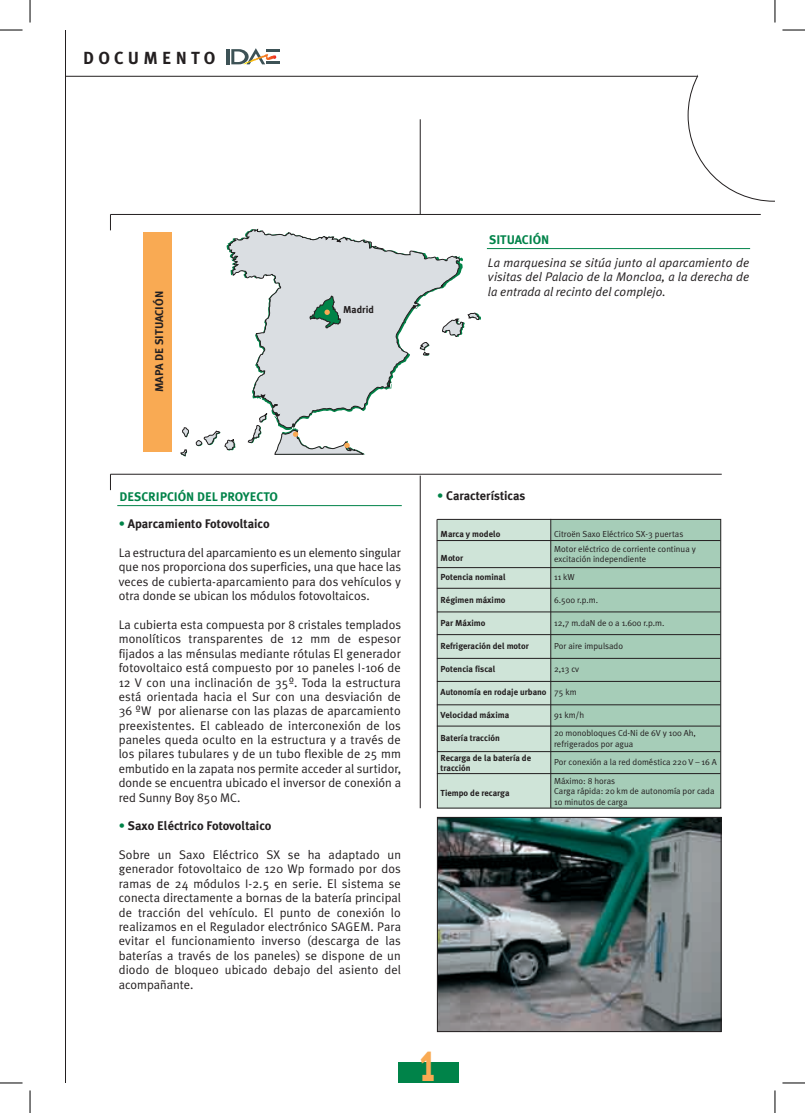
<style>
.page{position:relative;width:805px;height:1113px;background:#fff}
.page>*{position:absolute;margin:0;border:0;box-sizing:border-box;transform-origin:0 0}
.t1{font:700 56.25px "Meta Plus";color:#f9aa53;scale:.63 1}
.t2{font:700 17.5px "Meta Plus";letter-spacing:.25em;color:#231f20}
.t3{font:12.5px/14.4px "Meta Plus Normal";color:#231f20;text-align:justify}
.t4{font:italic 12.5px/14.4px "Meta Plus Normal";color:#231f20;text-align:justify}
.t5{font:700 12.5px "Meta Plus";color:#231f20}
.t6{font:700 12.5px "Meta Plus";color:#008349}
.t7{font:700 11.25px "Meta Plus";color:#231f20}
.t8{font:700 10px "Meta Plus";color:#231f20}
.t9{font:8.75px/10.5px "Meta Plus Normal";color:#231f20}
.t10{font:700 8.75px/10px "Meta Plus";color:#231f20}
.s1{color:#008348}
.s2{font-family:"Meta Plus Normal";font-weight:400}
</style>
<div class="page">
<div style="left:398px;top:1061px;width:60px;height:21px;background:#008349"></div>
<hr style="left:419px;top:119px;width:1px;height:95px;background:#231f20">
<hr style="left:419px;top:475px;width:1px;height:333px;background:#231f20">
<div style="left:143px;top:232px;width:29px;height:219px;background:#f9aa53"></div>
<hr style="left:110px;top:474px;width:611px;height:1px;background:#231f20">
<svg style="left:110px;top:474px;width:1px;height:16px"></svg>
<hr style="left:110px;top:214px;width:650px;height:1px;background:#231f20">
<svg style="left:110px;top:214px;width:1px;height:16px"></svg>
<hr style="left:65px;top:30px;width:1px;height:1052px;background:#231f20">
<hr style="left:65px;top:76px;width:631px;height:1px;background:#231f20">
<hr style="left:226px;top:49px;width:4px;height:15px;background:#3d5256">
<hr style="left:486px;top:248px;width:263px;height:1px;background:#008349">
<hr style="left:117px;top:505px;width:284px;height:1px;background:#008349">
<svg style="left:30px;top:0;width:1px;height:23px"></svg>
<svg style="left:0;top:30px;width:22px;height:1px"></svg>
<svg style="left:774px;top:0;width:1px;height:23px"></svg>
<svg style="left:782px;top:30px;width:22px;height:1px"></svg>
<svg style="left:30px;top:1090px;width:1px;height:22px"></svg>
<svg style="left:0;top:1082px;width:22px;height:1px"></svg>
<svg style="left:774px;top:1090px;width:1px;height:22px"></svg>
<svg style="left:782px;top:1082px;width:22px;height:1px"></svg>
<svg style="left:231px;top:48px;width:48px;height:16px"></svg>
<svg style="left:687px;top:75px;width:87px;height:126px"></svg>
<div style="left:697px;top:30px;width:77px;height:46px;background:#fff"></div>
<svg style="left:459px;top:313px;width:22px;height:23px"></svg>
<svg style="left:182px;top:427px;width:7px;height:10px"></svg>
<svg style="left:180px;top:449px;width:7px;height:8px"></svg>
<svg style="left:196px;top:431px;width:39px;height:20px"></svg>
<svg style="left:248px;top:428px;width:14px;height:15px"></svg>
<svg style="left:228px;top:229px;width:231px;height:199px"></svg>
<svg style="left:324px;top:309px;width:5px;height:6px"></svg>
<svg style="left:275px;top:428px;width:90px;height:26px"></svg>
<div style="left:438px;top:521px;width:112px;height:285px;background:#cfe4d8"></div>
<div style="left:551px;top:521px;width:167px;height:285px;background:#a6cdb8"></div>
<div style="left:436px;top:519px;width:284px;height:289px;border:1px solid #231f20"></div>
<img style="left:439px;top:819px;width:280px;height:210px">
<div style="left:437px;top:817px;width:284px;height:214px;border:1px solid #231f20"></div>
<hr style="left:550px;top:519px;width:1px;height:288px;background:#231f20">
<hr style="left:436px;top:540px;width:284px;height:1px;background:#231f20">
<hr style="left:436px;top:567px;width:284px;height:1px;background:#231f20">
<hr style="left:436px;top:588px;width:284px;height:1px;background:#231f20">
<hr style="left:436px;top:611px;width:284px;height:1px;background:#231f20">
<hr style="left:436px;top:634px;width:284px;height:1px;background:#231f20">
<hr style="left:436px;top:658px;width:284px;height:1px;background:#231f20">
<hr style="left:436px;top:681px;width:284px;height:1px;background:#231f20">
<hr style="left:436px;top:704px;width:284px;height:1px;background:#231f20">
<hr style="left:436px;top:725px;width:284px;height:1px;background:#231f20">
<hr style="left:436px;top:751px;width:284px;height:1px;background:#231f20">
<hr style="left:436px;top:773px;width:284px;height:1px;background:#231f20">
<h3 class="t2" style="left:83px;top:47px;width:133px">DOCUMENTO</h3>
<p class="t7" style="left:153px;top:392px;width:103px;rotate:-90deg">MAPA DE SITUACIÓN</p>
<p class="t8" style="left:343px;top:303px;width:32px">Madrid</p>
<p class="t6" style="left:489px;top:232px;width:62px">SITUACIÓN</p>
<p class="t4" style="left:487px;top:255px;width:263px">La marquesina se sitúa junto al aparcamiento de visitas del Palacio de la Moncloa, a la derecha de la entrada al recinto del complejo.</p>
<p class="t6" style="left:119px;top:489px;width:160px">DESCRIPCIÓN DEL PROYECTO</p>
<p class="t5" style="left:119px;top:516px;width:152px"><span class="s1">•</span> Aparcamiento Fotovoltaico</p>
<p class="t3" style="left:119px;top:545px;width:284px">La estructura del aparcamiento es un elemento singular que nos proporciona dos superficies, una que hace las veces de cubierta-aparcamiento para dos vehículos y otra donde se ubican los módulos fotovoltaicos.</p>
<p class="t3" style="left:119px;top:617px;width:284px">La cubierta esta compuesta por 8 cristales templados monolíticos transparentes de 12 mm de espesor fijados a las ménsulas mediante rótulas El generador fotovoltaico está compuesto por 10 paneles I-106 de 12 V con una inclinación de 35º. Toda la estructura está orientada hacia el Sur con una desviación de 36 ºW por alienarse con las plazas de aparcamiento preexistentes. El cableado de interconexión de los paneles queda oculto en la estructura y a través de los pilares tubulares y de un tubo flexible de 25 mm embutido en la zapata nos permite acceder al surtidor, donde se encuentra ubicado el inversor de conexión a red Sunny Boy 850 MC.</p>
<p class="t5" style="left:119px;top:818px;width:154px"><span class="s1">•</span> Saxo Eléctrico Fotovoltaico</p>
<p class="t3" style="left:119px;top:847px;width:284px">Sobre un Saxo Eléctrico SX se ha adaptado un generador fotovoltaico de 120 Wp formado por dos ramas de 24 módulos I-2.5 en serie. El sistema se conecta directamente a bornas de la batería principal de tracción del vehículo. El punto de conexión lo realizamos en el Regulador electrónico SAGEM. Para evitar el funcionamiento inverso (descarga de las baterías a través de los paneles) se dispone de un diodo de bloqueo ubicado debajo del asiento del acompañante.</p>
<p class="t5" style="left:437px;top:488px;width:90px"><span class="s1">•</span> Características</p>
<p class="t10" style="left:440px;top:528px;width:61px">Marca y modelo</p>
<p class="t9" style="left:554px;top:528px;width:131px">Citroën Saxo Eléctrico SX-3 puertas</p>
<p class="t10" style="left:440px;top:552px;width:24px">Motor</p>
<p class="t9" style="left:554px;top:543px;width:143px">Motor eléctrico de corriente continua y excitación independiente</p>
<p class="t10" style="left:440px;top:572px;width:67px">Potencia nominal</p>
<p class="t9" style="left:554px;top:571px;width:22px">11 kW</p>
<p class="t10" style="left:440px;top:595px;width:66px">Régimen máximo</p>
<p class="t9" style="left:554px;top:595px;width:45px">6.500 r.p.m.</p>
<p class="t10" style="left:440px;top:618px;width:46px">Par Máximo</p>
<p class="t9" style="left:554px;top:618px;width:112px">12,7 m.daN de 0 a 1.600 r.p.m.</p>
<p class="t10" style="left:440px;top:641px;width:90px">Refrigeración del motor</p>
<p class="t9" style="left:554px;top:641px;width:70px">Por aire impulsado</p>
<p class="t10" style="left:440px;top:664px;width:56px">Potencia fiscal</p>
<p class="t9" style="left:554px;top:664px;width:27px">2,13 cv</p>
<p class="t10" style="left:440px;top:687px;width:137px">Autonomía en rodaje urbano <span class="s2">75 km</span></p>
<p class="t10" style="left:440px;top:710px;width:70px">Velocidad máxima</p>
<p class="t9" style="left:554px;top:710px;width:32px">91 km/h</p>
<p class="t10" style="left:440px;top:733px;width:61px">Batería tracción</p>
<p class="t9" style="left:554px;top:727px;width:143px">20 monobloques Cd-Ni de 6V y 100 Ah, refrigerados por agua</p>
<p class="t10" style="left:440px;top:753px;width:92px">Recarga de la batería de tracción</p>
<p class="t9" style="left:554px;top:756px;width:164px">Por conexión a la red doméstica 220 V – 16 A</p>
<p class="t10" style="left:440px;top:787px;width:70px">Tiempo de recarga</p>
<p class="t9" style="left:554px;top:775px;width:162px">Máximo: 8 horas<br>Carga rápida: 20 km de autonomía por cada<br>10 minutos de carga</p>
<p class="t1" style="left:420px;top:1028px;width:25px">1</p>
</div>
